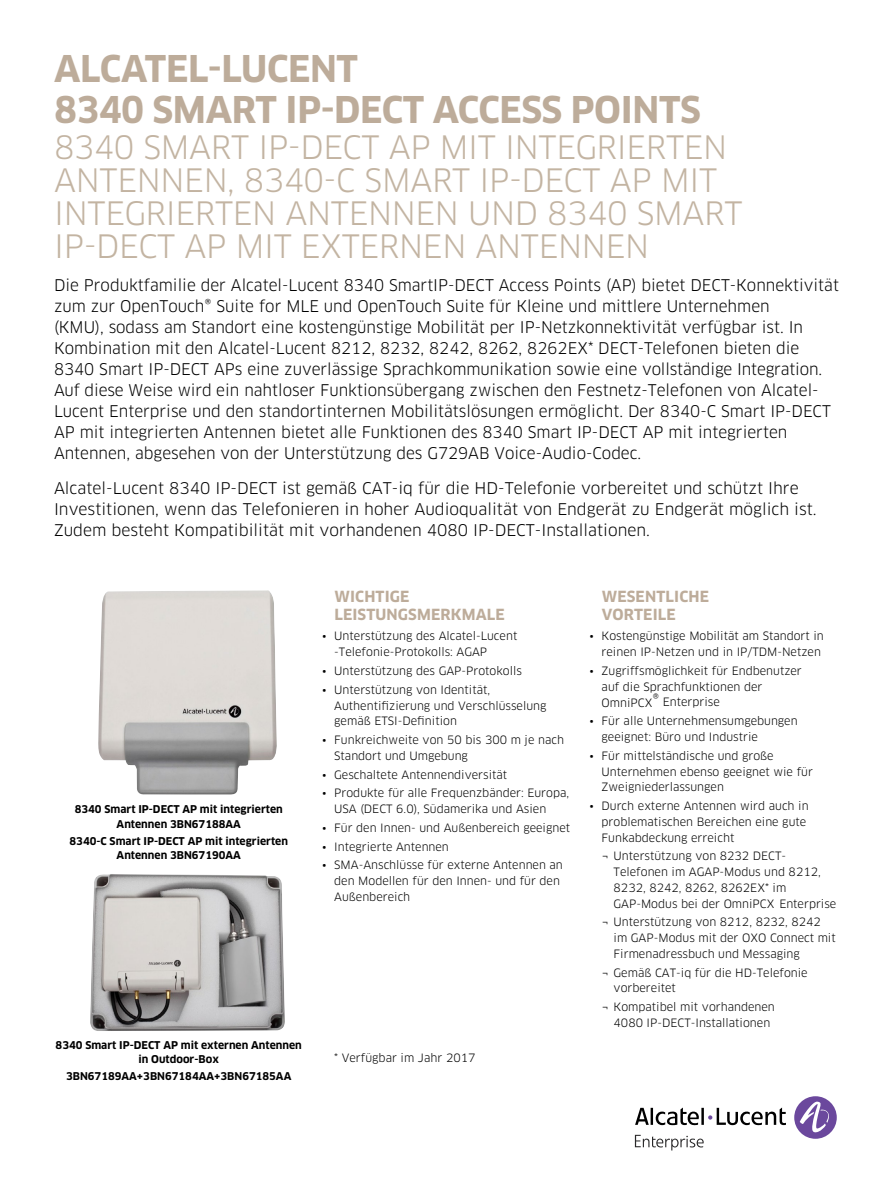
<style>
.page{position:relative;width:893px;height:1191px;background:#fff}
.page>*{position:absolute;margin:0;border:0;box-sizing:border-box;transform-origin:0 0}
.t1{font:700 36px/40.5px "Clan OT";letter-spacing:-.01em;color:#bdac9a}
.t2{font:31.5px/33px "Clan OT";letter-spacing:-.01em;color:#c3b4a2}
.t3{font:15.75px/21px "Clan OT";color:#000}
.t4{font:700 15px/18px "Clan OT";letter-spacing:.01em;color:#bdac9a}
.t5{font:11.25px/15.8px "Clan OT";color:#000}
.t6{font:700 10.5px/14.2px "Clan OT";color:#000;text-align:center}
.s1{font-size:15px}
</style>
<div class="page">
<div style="left:794px;top:1096px;width:43px;height:42px;background:#6b489d;border-radius:50%"></div>
<svg style="left:800px;top:1101px;width:32px;height:32px"></svg>
<svg style="left:635px;top:1107px;width:151px;height:18px"></svg>
<svg style="left:635px;top:1134px;width:69px;height:16px"></svg>
<img style="left:98px;top:590px;width:179px;height:204px">
<img style="left:90px;top:874px;width:195px;height:157px">
<h1 class="t1" style="left:54px;top:49px;width:648px">ALCATEL‑LUCENT<br>8340 SMART IP-DECT ACCESS POINTS</h1>
<h2 class="t2" style="left:54px;top:131px;width:690px">8340 SMART IP-DECT AP MIT INTEGRIERTEN ANTENNEN, 8340-C SMART IP-DECT AP MIT INTEGRIERTEN ANTENNEN UND 8340 SMART IP-DECT AP MIT EXTERNEN ANTENNEN</h2>
<p class="t3" style="left:54px;top:275px;width:786px">Die Produktfamilie der Alcatel‑Lucent 8340 SmartIP- DECT Access Points (AP) bietet DECT- Konnektivität zum zur OpenTouch® Suite for MLE und OpenTouch Suite für Kleine und mittlere Unternehmen<br>(KMU), sodass am Standort eine kostengünstige Mobilität per IP- Netzkonnektivität verfügbar ist. In Kombination mit den Alcatel‑Lucent 8212, 8232, 8242, 8262, 8262EX* DECT-Telefonen bieten die 8340 Smart IP- DECT APs eine zuverlässige Sprachkommunikation sowie eine vollständige Integration.<br>Auf diese Weise wird ein nahtloser Funktionsübergang zwischen den Festnetz-Telefonen von Alcatel-Lucent Enterprise und den standortinternen Mobilitätslösungen ermöglicht. Der 8340-C Smart IP- DECT AP mit integrierten Antennen bietet alle Funktionen des 8340 Smart IP- DECT AP mit integrierten Antennen, abgesehen von der Unterstützung des G729AB Voice-Audio-Codec.</p>
<p class="t3" style="left:54px;top:477px;width:764px">Alcatel‑Lucent 8340 IP- DECT ist gemäß CAT- iq für die HD-Telefonie vorbereitet und schützt Ihre<br>Investitionen, wenn das Telefonieren in hoher Audioqualität von Endgerät zu Endgerät möglich ist.<br>Zudem besteht Kompatibilität mit vorhandenen 4080 IP- DECT- Installationen.</p>
<p class="t6" style="left:75px;top:802px;width:210px">8340 Smart IP-DECT AP mit integrierten<br>Antennen 3BN67188AA</p>
<p class="t6" style="left:70px;top:834px;width:220px">8340-C Smart IP-DECT AP mit integrierten<br>Antennen 3BN67190AA</p>
<p class="t6" style="left:56px;top:1037px;width:248px">8340 Smart IP-DECT AP mit externen Antennen in Outdoor-Box</p>
<p class="t6" style="left:66px;top:1069px;width:227px">3BN67189AA+3BN67184AA+3BN67185AA</p>
<h3 class="t4" style="left:334px;top:588px;width:172px">WICHTIGE<br>LEISTUNGSMERKMALE</h3>
<p class="t5" style="left:334px;top:628px;width:185px;text-indent:-12px">• Unterstützung des Alcatel‑Lucent -Telefonie- Protokolls: AGAP</p>
<p class="t5" style="left:322px;top:663px;width:201px">• Unterstützung des GAP- Protokolls</p>
<p class="t5" style="left:334px;top:681px;width:214px;text-indent:-12px">• Unterstützung von Identität,<br>Authentifizierung und Verschlüsselung gemäß ETSI- Definition</p>
<p class="t5" style="left:334px;top:732px;width:231px;text-indent:-12px">• Funkreichweite von 50 bis 300 m je nach<br>Standort und Umgebung</p>
<p class="t5" style="left:322px;top:766px;width:187px">• Geschaltete Antennendiversität</p>
<p class="t5" style="left:334px;top:785px;width:236px;text-indent:-12px">• Produkte für alle Frequenzbänder: Europa,<br>USA (DECT 6.0), Südamerika und Asien</p>
<p class="t5" style="left:322px;top:819px;width:249px">• Für den Innen- und Außenbereich geeignet</p>
<p class="t5" style="left:322px;top:838px;width:128px">• Integrierte Antennen</p>
<p class="t5" style="left:334px;top:857px;width:230px;text-indent:-12px">• SMA-Anschlüsse für externe Antennen an den Modellen für den Innen- und für den<br>Außenbereich</p>
<p class="t5" style="left:334px;top:1050px;width:143px">* Verfügbar im Jahr 2017</p>
<h3 class="t4" style="left:602px;top:588px;width:109px">WESENTLICHE<br>VORTEILE</h3>
<p class="t5" style="left:590px;top:628px;width:236px;text-align:right">• Kostengünstige Mobilität am Standort in reinen IP- Netzen und in IP/TDM- Netzen</p>
<p class="t5" style="left:602px;top:663px;width:202px;text-indent:-12px">• Zugriffsmöglichkeit für Endbenutzer auf die Sprachfunktionen der<br>OmniPCX<span class="s1">®</span> Enterprise</p>
<p class="t5" style="left:602px;top:713px;width:198px;text-indent:-12px">• Für alle Unternehmensumgebungen geeignet: Büro und Industrie</p>
<p class="t5" style="left:602px;top:747px;width:213px;text-indent:-12px">• Für mittelständische und große<br>Unternehmen ebenso geeignet wie für<br>Zweigniederlassungen</p>
<p class="t5" style="left:602px;top:798px;width:208px;text-indent:-12px">• Durch externe Antennen wird auch in problematischen Bereichen eine gute<br>Funkabdeckung erreicht</p>
<p class="t5" style="left:614px;top:848px;width:224px;text-indent:-12px">¬ Unterstützung von 8232 DECT-<br>Telefonen im AGAP- Modus und 8212,<br>8232, 8242, 8262, 8262EX* im<br>GAP- Modus bei der OmniPCX Enterprise</p>
<p class="t5" style="left:614px;top:914px;width:224px;text-indent:-12px">¬ Unterstützung von 8212, 8232, 8242 im GAP- Modus mit der OXO Connect mit<br>Firmenadressbuch und Messaging</p>
<p class="t5" style="left:614px;top:964px;width:196px;text-indent:-12px">¬ Gemäß CAT- iq für die HD-Telefonie vorbereitet</p>
<p class="t5" style="left:614px;top:999px;width:163px;text-indent:-12px">¬ Kompatibel mit vorhandenen<br>4080 IP- DECT- Installationen</p>
</div>
